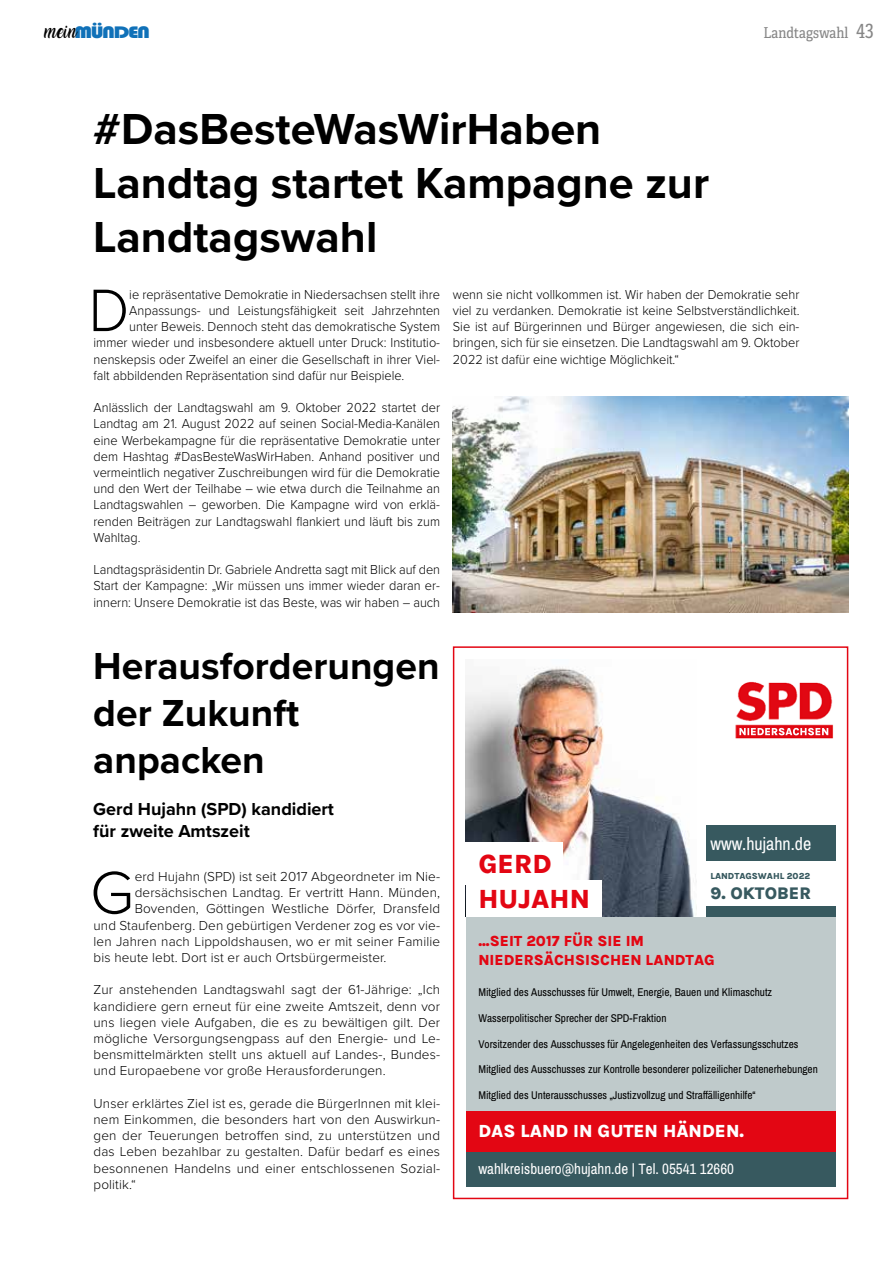
<style>
.page{position:relative;width:893px;height:1263px;background:#fff}
.page>*{position:absolute;margin:0;border:0;box-sizing:border-box;transform-origin:0 0}
.t1{font:300 62.1px "Proxima Nova";color:#000}
.t2{font:300 62.1px "Proxima Nova";color:#000;scale:.95 1}
.t3{font:700 45px/54px "Proxima Nova";color:#000}
.t4{font:700 39px/46.8px "Proxima Nova";color:#000}
.t5{font:800 27px/35px "Karla";color:#e30613}
.t6{font:700 18px/21.6px "Proxima Nova";color:#000}
.t7{font:800 18px "Karla";color:#fff}
.t8{font:18px "Archivo Narrow";color:#fff}
.t9{font:17.25px "Bauhaus 93";letter-spacing:-.07em;color:#1071b8;scale:1.27 1}
.t10{font:800 17.25px "Karla";color:#37595f}
.t11{font:800 15px/18.6px "Karla";color:#e30613}
.t12{font:15px "Archivo Narrow";color:#fff}
.t13{font:15px "Adelle Condensed";color:#878787}
.t14{font:300 13.5px/16.2px "Proxima Nova";color:#000;text-align:justify;scale:.95 1}
.t15{font:300 13.5px/16.2px "Proxima Nova";color:#000;text-align:justify}
.t16{font:11.25px "Archivo Narrow";color:#000}
.t17{font:800 9px "Karla";color:#37595f}
.s1{font-family:"Amarillo";font-size:12.9px;color:#000}
.s2{font-size:19.5px}
</style>
<div class="page">
<img style="left:466px;top:667px;width:231px;height:250px">
<div style="left:706px;top:907px;width:130px;height:10px;background:#37595f"></div>
<div style="left:466px;top:1110px;width:370px;height:42px;background:#e30613"></div>
<div style="left:466px;top:917px;width:370px;height:193px;background:#bfcacb"></div>
<div style="left:706px;top:825px;width:130px;height:36px;background:#37595f"></div>
<div style="left:466px;top:1152px;width:370px;height:34px;background:#37595f"></div>
<img style="left:735px;top:681px;width:99px;height:58px">
<img style="left:739px;top:728px;width:89px;height:7px">
<div style="left:466px;top:843px;width:97px;height:42px;background:#fff"></div>
<div style="left:466px;top:881px;width:135px;height:36px;background:#fff"></div>
<div style="left:453px;top:646px;width:395px;height:553px;border:2px solid #e30613"></div>
<img style="left:453px;top:396px;width:395px;height:216px">
<p class="t9" style="left:45px;top:23px;width:85px"><span class="s1">MEIN</span>MÜNDEN</p>
<p class="t13" style="left:764px;top:22px;width:111px">Landtagswahl <span class="s2">43</span></p>
<h2 class="t3" style="left:93px;top:101px;width:617px">#DasBesteWasWirHaben<br>Landtag startet Kampagne zur<br>Landtagswahl</h2>
<h1 class="t2" style="left:89px;top:264px;width:44px">D</h1>
<p class="t14" style="left:129px;top:285px;width:329px">ie repräsentative Demokratie in Niedersachsen stellt ihre</p>
<p class="t14" style="left:129px;top:302px;width:329px">Anpassungs- und Leistungsfähigkeit seit Jahrzehnten</p>
<p class="t14" style="left:129px;top:318px;width:329px">unter Beweis. Dennoch steht das demokratische System</p>
<p class="t14" style="left:94px;top:334px;width:366px">immer wieder und insbesondere aktuell unter Druck: Institutio-</p>
<p class="t14" style="left:94px;top:350px;width:366px">nenskepsis oder Zweifel an einer die Gesellschaft in ihrer Viel-</p>
<p class="t14" style="left:94px;top:366px;width:329px">falt abbildenden Repräsentation sind dafür nur Beispiele.</p>
<p class="t14" style="left:94px;top:399px;width:366px">Anlässlich der Landtagswahl am 9. Oktober 2022 startet der Landtag am 21. August 2022 auf seinen Social-Media-Kanälen eine Werbekampagne für die repräsentative Demokratie unter dem Hashtag #DasBesteWasWirHaben. Anhand positiver und vermeintlich negativer Zuschreibungen wird für die Demokratie und den Wert der Teilhabe – wie etwa durch die Teilnahme an Landtagswahlen – geworben. Die Kampagne wird von erklä&shy;renden Beiträgen zur Landtagswahl flankiert und läuft bis zum Wahltag.</p>
<p class="t14" style="left:94px;top:561px;width:366px">Landtagspräsidentin Dr. Gabriele Andretta sagt mit Blick auf den Start der Kampagne: „Wir müssen uns immer wieder daran er&shy;innern: Unsere Demokratie ist das Beste, was wir haben – auch</p>
<p class="t14" style="left:453px;top:285px;width:366px">wenn sie nicht vollkommen ist. Wir haben der Demokratie sehr viel zu verdanken. Demokratie ist keine Selbstverständlichkeit.<br>Sie ist auf Bürgerinnen und Bürger angewiesen, die sich ein&shy;bringen, sich für sie einsetzen. Die Landtagswahl am 9. Oktober 2022 ist dafür eine wichtige Möglichkeit.“</p>
<h3 class="t4" style="left:93px;top:642px;width:348px">Herausforderungen der Zukunft anpacken</h3>
<h3 class="t6" style="left:93px;top:798px;width:242px">Gerd Hujahn (SPD) kandidiert für zweite Amtszeit</h3>
<h1 class="t1" style="left:90px;top:846px;width:46px">G</h1>
<p class="t15" style="left:135px;top:868px;width:307px">erd Hujahn (SPD) ist seit 2017 Abgeordneter im Nie-</p>
<p class="t15" style="left:135px;top:884px;width:307px">dersächsischen Landtag. Er vertritt Hann. Münden,</p>
<p class="t15" style="left:135px;top:900px;width:307px">Bovenden, Göttingen Westliche Dörfer, Dransfeld</p>
<p class="t15" style="left:94px;top:916px;width:348px">und Staufenberg. Den gebürtigen Verdener zog es vor vie-</p>
<p class="t15" style="left:94px;top:932px;width:348px">len Jahren nach Lippoldshausen, wo er mit seiner Familie</p>
<p class="t15" style="left:94px;top:949px;width:294px">bis heute lebt. Dort ist er auch Ortsbürgermeister.</p>
<p class="t15" style="left:94px;top:981px;width:348px">Zur anstehenden Landtagswahl sagt der 61-Jährige: „Ich kandidiere gern erneut für eine zweite Amtszeit, denn vor uns liegen viele Aufgaben, die es zu bewältigen gilt. Der mögliche Versorgungsengpass auf den Energie- und Le&shy;bensmittelmärkten stellt uns aktuell auf Landes-, Bundes&shy;und Europaebene vor große Herausforderungen.</p>
<p class="t15" style="left:94px;top:1094px;width:348px">Unser erklärtes Ziel ist es, gerade die BürgerInnen mit klei&shy;nem Einkommen, die besonders hart von den Auswirkun&shy;gen der Teuerungen betroffen sind, zu unterstützen und das Leben bezahlbar zu gestalten. Dafür bedarf es eines besonnenen Handelns und einer entschlossenen Sozial&shy;politik.“</p>
<h3 class="t5" style="left:478px;top:845px;width:113px">GERD<br>HUJAHN</h3>
<h3 class="t8" style="left:710px;top:831px;width:102px">www.hujahn.de</h3>
<p class="t17" style="left:710px;top:870px;width:101px">LANDTAGSWAHL 2022</p>
<p class="t10" style="left:710px;top:882px;width:102px">9. OKTOBER</p>
<p class="t11" style="left:478px;top:931px;width:238px">...SEIT 2017 FÜR SIE IM<br>NIEDERSÄCHSISCHEN LANDTAG</p>
<p class="t16" style="left:478px;top:984px;width:295px">Mitglied des Ausschusses für Umwelt, Energie, Bauen und Klimaschutz</p>
<p class="t16" style="left:478px;top:1010px;width:190px">Wasserpolitischer Sprecher der SPD-Fraktion</p>
<p class="t16" style="left:478px;top:1036px;width:321px">Vorsitzender des Ausschusses für Angelegenheiten des Verfassungsschutzes</p>
<p class="t16" style="left:478px;top:1061px;width:341px">Mitglied des Ausschusses zur Kontrolle besonderer polizeilicher Datenerhebungen</p>
<p class="t16" style="left:478px;top:1087px;width:279px">Mitglied des Unterausschusses „Justizvollzug und Straffälligenhilfe“</p>
<h3 class="t7" style="left:478px;top:1119px;width:267px">DAS LAND IN GUTEN HÄNDEN.</h3>
<p class="t12" style="left:478px;top:1159px;width:257px">wahlkreisbuero@hujahn.de | Tel. 05541 12660</p>
</div>
